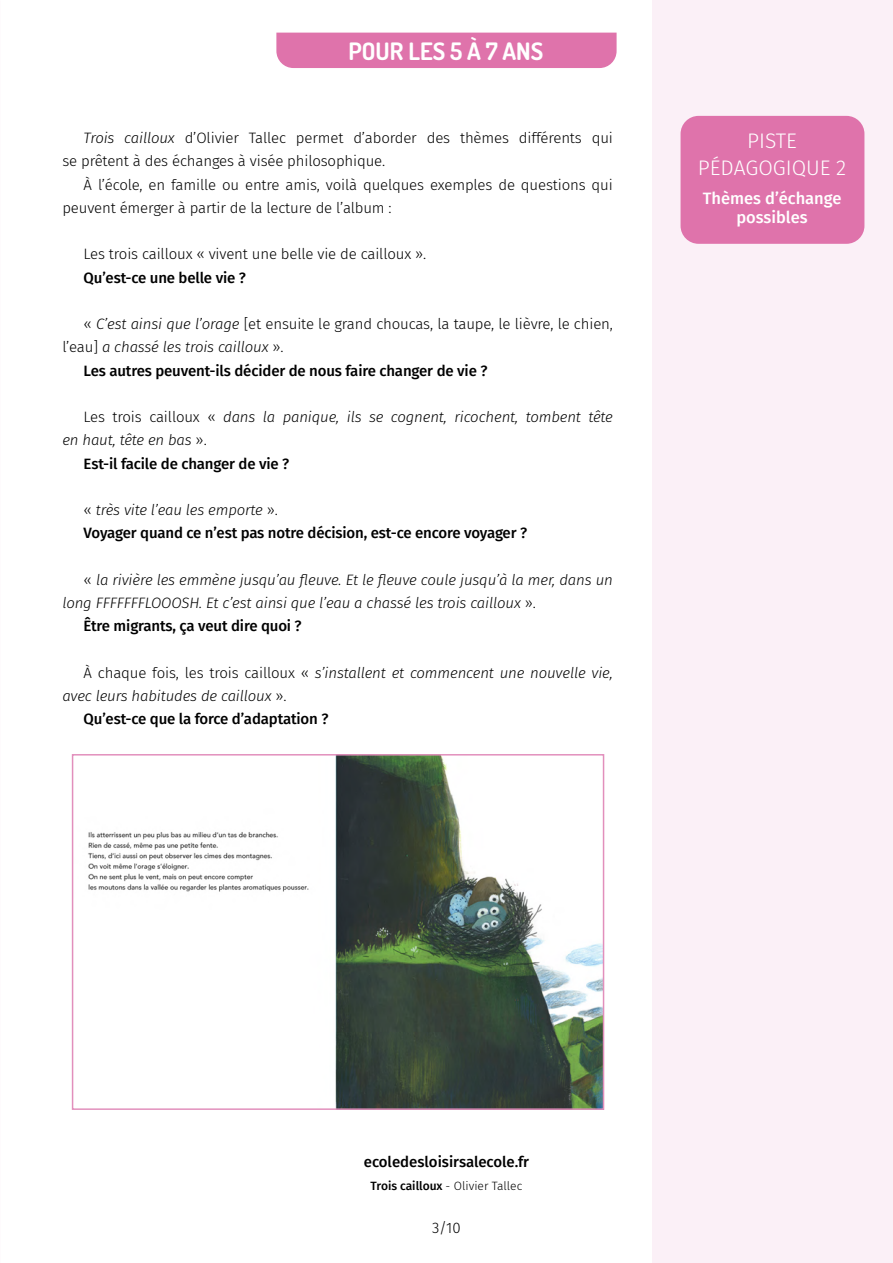
<style>
.page{position:relative;width:893px;height:1263px;background:#fff}
.page>*{position:absolute;margin:0;border:0;box-sizing:border-box;transform-origin:0 0}
.t1{font:700 24px "Dosis";color:#fff}
.t2{font:300 21px/27px "Fira Sans";color:#fff;text-align:center}
.t3{font:500 16.5px/19.8px "Fira Sans";color:#fff;text-align:center}
.t4{font:italic 300 15px "Fira Sans";letter-spacing:-.01em;color:#000}
.t5{font:300 15px/23.2px "Fira Sans";letter-spacing:-.01em;color:#000}
.t6{font:500 15px/23.2px "Fira Sans";letter-spacing:-.01em;color:#000}
.t7{font:300 12px "Fira Sans";color:#000}
.s1{font-style:italic}
.s2{font-style:normal}
.s3{font-weight:300}
.s4{font-weight:300;font-style:italic}
.s5{font-weight:500}
</style>
<div class="page">
<div style="left:652px;top:0;width:241px;height:1263px;background:#fbf0f7"></div>
<div style="left:276px;top:33px;width:341px;height:35px;background:#df73ab"></div>
<div style="left:680px;top:116px;width:184px;height:128px;background:#df73ab;border-radius:18px"></div>
<img style="left:88px;top:756px;width:514px;height:352px">
<h1 class="t1" style="left:349px;top:35px;width:196px">POUR LES 5 À 7 ANS</h1>
<p class="t5" style="left:62px;top:126px;width:552px;text-indent:21px"><span class="s1">Trois cailloux</span> d’Olivier Tallec permet d’aborder des thèmes différents qui se prêtent à des échanges à visée philosophique.</p>
<p class="t5" style="left:62px;top:173px;width:552px;text-indent:21px">À l’école, en famille ou entre amis, voilà quelques exemples de questions qui peuvent émerger à partir de la lecture de l’album :</p>
<p class="t5" style="left:84px;top:242px;width:344px">Les trois cailloux « vivent une belle vie de cailloux ».</p>
<p class="t6" style="left:84px;top:265px;width:164px">Qu’est-ce une belle vie ?</p>
<p class="t5" style="left:84px;top:312px;width:531px">« <span class="s1">C’est ainsi que l’orage</span> [et ensuite le grand choucas, la taupe, le lièvre, le chien,</p>
<p class="t4" style="left:62px;top:337px;width:223px"><span class="s2">l’eau]</span> a chassé les trois cailloux <span class="s2">».</span></p>
<p class="t6" style="left:84px;top:358px;width:405px">Les autres peuvent-ils décider de nous faire changer de vie ?</p>
<p class="t4" style="left:84px;top:406px;width:531px"><span class="s2">Les trois cailloux «</span> dans la panique, ils se cognent, ricochent, tombent tête</p>
<p class="t4" style="left:62px;top:430px;width:146px">en haut, tête en bas <span class="s2">».</span></p>
<p class="t6" style="left:84px;top:451px;width:207px">Est-il facile de changer de vie ?</p>
<p class="t6" style="left:84px;top:497px;width:445px"><span class="s3">«</span> <span class="s4">très vite l’eau les emporte</span> <span class="s3">».<br></span>Voyager quand ce n’est pas notre décision, est-ce encore voyager ?</p>
<p class="t4" style="left:84px;top:569px;width:531px"><span class="s2">«</span> la rivière les emmène jusqu’au fleuve. Et le fleuve coule jusqu’à la mer, dans un</p>
<p class="t4" style="left:62px;top:592px;width:475px">long FFFFFFFLOOOSH. Et c’est ainsi que l’eau a chassé les trois cailloux <span class="s2">».</span></p>
<p class="t6" style="left:84px;top:614px;width:220px">Être migrants, ça veut dire quoi ?</p>
<p class="t4" style="left:84px;top:662px;width:531px"><span class="s2">À chaque fois, les trois cailloux «</span> s’installent et commencent une nouvelle vie,</p>
<p class="t4" style="left:62px;top:685px;width:226px">avec leurs habitudes de cailloux <span class="s2">».</span></p>
<p class="t6" style="left:84px;top:707px;width:246px">Qu’est-ce que la force d’adaptation ?</p>
<h2 class="t2" style="left:698px;top:127px;width:150px">PISTE<br>PÉDAGOGIQUE 2</h2>
<p class="t3" style="left:703px;top:187px;width:140px">Thèmes d’échange possibles</p>
<p class="t6" style="left:364px;top:1149px;width:167px">ecoledesloisirsalecole.fr</p>
<p class="t7" style="left:371px;top:1177px;width:153px"><span class="s5">Trois cailloux</span> - Olivier Tallec</p>
<p class="t5" style="left:432px;top:1216px;width:30px">3/10</p>
</div>
